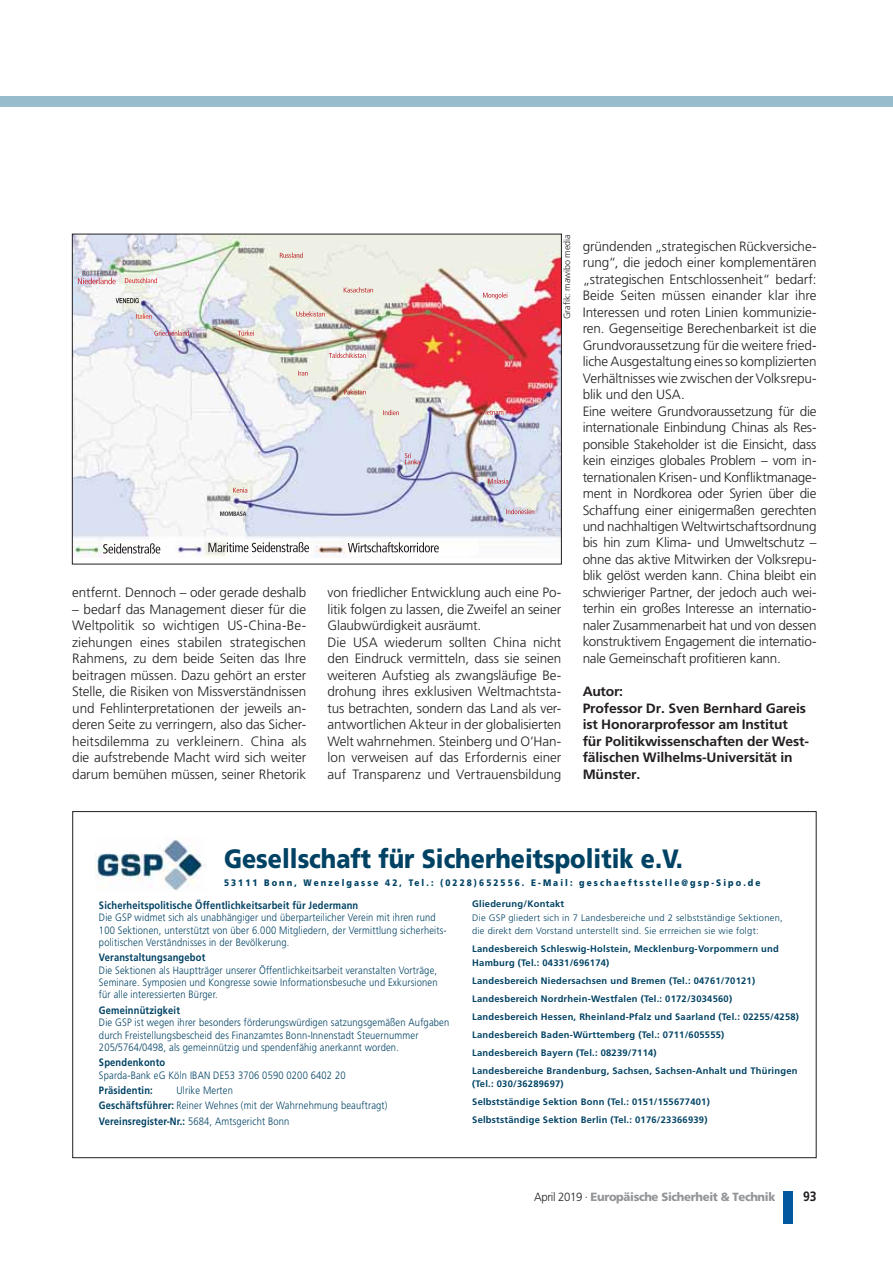
<style>
.page{position:relative;width:893px;height:1263px;background:#fff}
.page>*{position:absolute;margin:0;border:0;box-sizing:border-box;transform-origin:0 0}
.t1{font:900 26.55px "Frutiger LT Pro";color:#004264;scale:.88 1}
.t2{font:300 13.5px/16.5px "Frutiger LT Pro";letter-spacing:-.01em;color:#231f20}
.t3{font:700 13.5px/16.5px "Frutiger LT Pro";letter-spacing:-.01em;color:#231f20}
.t4{font:700 13.5px "Frutiger";color:#231f20;scale:.9 1}
.t5{font:900 11.85px "Frutiger";letter-spacing:-.03em;color:#939598;scale:.96 1}
.t6{font:300 10.65px/12.5px "Frutiger LT Pro";letter-spacing:.015em;color:#004264;scale:.88 1}
.t7{font:700 10.65px "Frutiger LT Pro";letter-spacing:.015em;color:#004264;scale:.88 1}
.t8{font:900 9.45px "Frutiger LT Pro";letter-spacing:.25em;color:#004264;scale:.88 1}
.t9{font:700 9.3px/18px "Frutiger LT Pro";letter-spacing:.025em;color:#004264}
.t10{font:300 9.3px/13.5px "Frutiger LT Pro";letter-spacing:.025em;color:#004264}
.t11{font:300 9px "Frutiger LT Pro";color:#231f20}
.s1{font-weight:700}
.s2{font-family:"Frutiger LT Pro";font-weight:300;color:#231f20}
</style>
<div class="page">
<div style="left:0;top:96px;width:893px;height:10px;background:#97bccb"></div>
<div style="left:783px;top:1191px;width:9px;height:33px;background:#00599d"></div>
<img style="left:96px;top:837px;width:110px;height:53px">
<img style="left:74px;top:236px;width:486px;height:322px">
<img style="left:220px;top:511px;width:26px;height:5px">
<img style="left:348px;top:542px;width:91px;height:10px">
<img style="left:103px;top:543px;width:57px;height:11px">
<img style="left:208px;top:542px;width:101px;height:10px">
<img style="left:344px;top:287px;width:29px;height:5px">
<img style="left:296px;top:311px;width:29px;height:6px">
<img style="left:329px;top:353px;width:37px;height:5px">
<img style="left:344px;top:389px;width:22px;height:5px">
<img style="left:483px;top:292px;width:24px;height:7px">
<img style="left:481px;top:410px;width:22px;height:5px">
<img style="left:383px;top:410px;width:16px;height:5px">
<img style="left:506px;top:509px;width:28px;height:5px">
<img style="left:488px;top:478px;width:20px;height:6px">
<img style="left:233px;top:488px;width:14px;height:5px">
<img style="left:405px;top:453px;width:15px;height:11px">
<img style="left:280px;top:253px;width:23px;height:5px">
<img style="left:238px;top:330px;width:16px;height:6px">
<img style="left:125px;top:278px;width:32px;height:5px">
<img style="left:78px;top:278px;width:38px;height:6px">
<img style="left:116px;top:298px;width:23px;height:5px">
<img style="left:136px;top:313px;width:16px;height:6px">
<img style="left:154px;top:330px;width:35px;height:6px">
<svg style="left:298px;top:371px;width:10px;height:5px"></svg>
<div style="left:72px;top:234px;width:490px;height:330px;border:1px solid #231f20"></div>
<p class="t2" style="left:72px;top:585px;width:235px">entfernt. Dennoch – oder gerade deshalb</p>
<p class="t2" style="left:72px;top:602px;width:235px;text-align:justify">– bedarf das Management dieser für die Weltpolitik so wichtigen US-China-Be&shy;ziehungen eines stabilen strategischen Rahmens, zu dem beide Seiten das Ihre beitragen müssen. Dazu gehört an erster Stelle, die Risiken von Missverständnissen und Fehlinterpretationen der jeweils an&shy;deren Seite zu verringern, also das Sicher&shy;heitsdilemma zu verkleinern. China als die aufstrebende Macht wird sich weiter darum bemühen müssen, seiner Rhetorik</p>
<p class="t11" style="left:564px;top:319px;width:87px;rotate:-90deg">Grafik: mawibo media</p>
<p class="t2" style="left:327px;top:585px;width:235px">von friedlicher Entwicklung auch eine Po&shy;litik folgen zu lassen, die Zweifel an seiner Glaubwürdigkeit ausräumt.<br>Die USA wiederum sollten China nicht den Eindruck vermitteln, dass sie seinen weiteren Aufstieg als zwangsläufige Be&shy;drohung ihres exklusiven Weltmachtsta&shy;tus betrachten, sondern das Land als ver&shy;antwortlichen Akteur in der globalisierten Welt wahrnehmen. Steinberg und O’Han&shy;lon verweisen auf das Erfordernis einer auf Transparenz und Vertrauensbildung</p>
<p class="t2" style="left:583px;top:239px;width:235px">gründenden „strategischen Rückversiche&shy;rung“, die jedoch einer komplementären „strategischen Entschlossenheit“ bedarf:<br>Beide Seiten müssen einander klar ihre Interessen und roten Linien kommunizie&shy;ren. Gegenseitige Berechenbarkeit ist die Grundvoraussetzung für die weitere fried&shy;liche Ausgestaltung eines so komplizierten Verhältnisses wie zwischen der Volksrepu&shy;blik und den USA.<br>Eine weitere Grundvoraussetzung für die internationale Einbindung Chinas als Res&shy;ponsible Stakeholder ist die Einsicht, dass kein einziges globales Problem – vom in&shy;ternationalen Krisen- und Konfliktmanage&shy;ment in Nordkorea oder Syrien über die Schaffung einer einigermaßen gerechten und nachhaltigen Weltwirtschaftsordnung bis hin zum Klima- und Umweltschutz – ohne das aktive Mitwirken der Volksrepu&shy;blik gelöst werden kann. China bleibt ein schwieriger Partner, der jedoch auch wei&shy;terhin ein großes Interesse an internatio&shy;naler Zusammenarbeit hat und von dessen konstruktivem Engagement die internatio&shy;nale Gemeinschaft profitieren kann.</p>
<p class="t3" style="left:583px;top:684px;width:228px">Autor:<br>Professor Dr. Sven Bernhard Gareis ist Honorarprofessor am Institut für Politikwissenschaften der West&shy;fälischen Wilhelms-Universität in<br>Münster.</p>
<h1 class="t1" style="left:224px;top:849px;width:523px">Gesellschaft für Sicherheitspolitik e.V.</h1>
<p class="t8" style="left:224px;top:879px;width:611px">53111 Bonn, Wenzelgasse 42, Tel.: (0228)652556. E-Mail: geschaeftsstelle@gsp-Sipo.de</p>
<p class="t7" style="left:99px;top:901px;width:296px">Sicherheitspolitische Öffentlichkeitsarbeit für Jedermann</p>
<p class="t6" style="left:99px;top:912px;width:397px">Die GSP widmet sich als unabhängiger und überparteilicher Verein mit ihren rund<br>100 Sektionen, unterstützt von über 6.000 Mitgliedern, der Vermittlung sicherheits&shy;politischen Verständnisses in der Bevölkerung.</p>
<p class="t7" style="left:99px;top:954px;width:122px">Veranstaltungsangebot</p>
<p class="t6" style="left:99px;top:965px;width:386px;text-align:justify">Die Sektionen als Hauptträger unserer Öffentlichkeitsarbeit veranstalten Vorträge, Seminare. Symposien und Kongresse sowie Informationsbesuche und Exkursionen für alle interessierten Bürger.</p>
<p class="t7" style="left:99px;top:1006px;width:94px">Gemeinnützigkeit</p>
<p class="t6" style="left:99px;top:1017px;width:400px">Die GSP ist wegen ihrer besonders förderungswürdigen satzungsgemäßen Aufgaben durch Freistellungsbescheid des Finanzamtes Bonn-Innenstadt Steuernummer<br>205/5764/0498, als gemeinnützig und spendenfähig anerkannt worden.</p>
<p class="t7" style="left:99px;top:1059px;width:77px">Spendenkonto</p>
<p class="t6" style="left:99px;top:1070px;width:282px">Sparda-Bank eG Köln IBAN DE53 3706 0590 0200 6402 20</p>
<p class="t7" style="left:99px;top:1086px;width:63px">Präsidentin:</p>
<p class="t9" style="left:472px;top:896px;width:94px">Gliederung/Kontakt</p>
<p class="t10" style="left:472px;top:912px;width:312px">Die GSP gliedert sich in 7 Landesbereiche und 2 selbstständige Sektionen, die direkt dem Vorstand unterstellt sind. Sie errreichen sie wie folgt:</p>
<p class="t9" style="left:472px;top:943px;width:308px;line-height:13.5px">Landesbereich Schleswig-Holstein, Mecklenburg-Vorpommern und<br>Hamburg (Tel.: 04331/696174)</p>
<p class="t9" style="left:472px;top:972px;width:328px">Landesbereich Niedersachsen und Bremen (Tel.: 04761/70121)<br>Landesbereich Nordrhein-Westfalen (Tel.: 0172/3034560)<br>Landesbereich Hessen, Rheinland-Pfalz und Saarland (Tel.: 02255/4258)<br>Landesbereich Baden-Württemberg (Tel.: 0711/605555)<br>Landesbereich Bayern (Tel.: 08239/7114)<br>Landesbereiche Brandenburg, Sachsen, Sachsen-Anhalt und Thüringen</p>
<p class="t9" style="left:472px;top:1076px;width:239px">(Tel.: 030/36289697)<br>Selbstständige Sektion Bonn (Tel.: 0151/155677401)<br>Selbstständige Sektion Berlin (Tel.: 0176/23366939)</p>
<p class="t6" style="left:99px;top:1084px;width:329px;line-height:15.5px;text-indent:77px">Ulrike Merten<br><span class="s1">Geschäftsführer:</span> Reiner Wehnes (mit der Wahrnehmung beauftragt)<br><span class="s1">Vereinsregister-Nr.:</span> 5684, Amtsgericht Bonn</p>
<p class="t5" style="left:534px;top:1192px;width:253px"><span class="s2">April 2019 ·</span> Europäische Sicherheit &amp; Technik</p>
<p class="t4" style="left:803px;top:1191px;width:17px">93</p>
</div>
